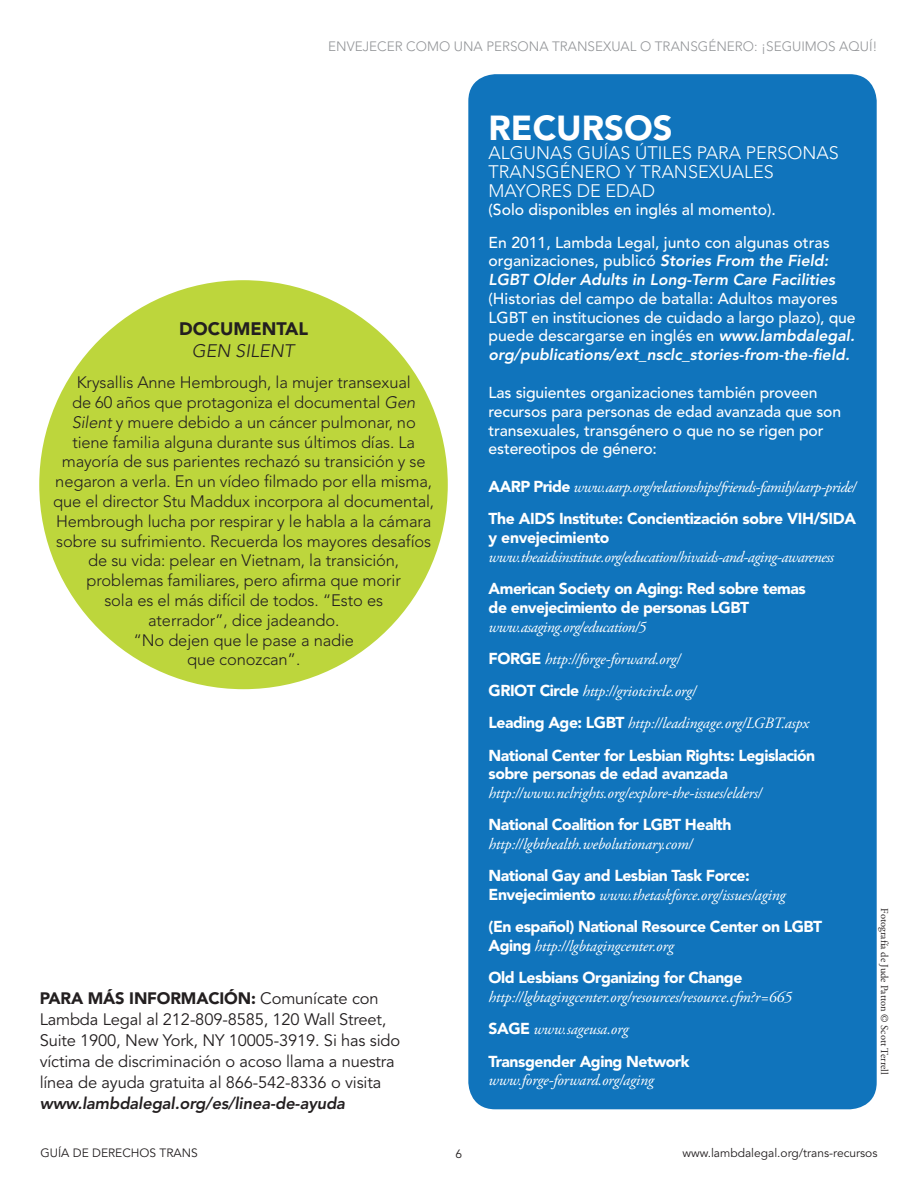
<style>
.page{position:relative;width:918px;height:1188px;background:#fff}
.page>*{position:absolute;margin:0;border:0;box-sizing:border-box;transform-origin:0 0}
.t1{font:900 34.5px "Avenir LT Std";color:#fff}
.t2{font:300 18px/18.8px "Avenir LT Std";color:#fff}
.t3{font:900 18px/22.5px "Avenir LT Std";color:#231f20;text-align:center}
.t4{font:300 16.5px/19.8px "Avenir LT Std";letter-spacing:-.01em;color:#231f20;text-align:center}
.t5{font:16.5px/21px "Avenir LT Std";letter-spacing:-.01em;color:#231f20}
.t6{font:500 15.75px/18.8px "Avenir LT Std";letter-spacing:-.01em;color:#fff}
.t7{font:900 15.75px/18.8px "Avenir LT Std";letter-spacing:-.03em;color:#fff}
.t8{font:italic 15.75px/18.8px "Adobe Garamond Pro";letter-spacing:-.01em;color:#fff}
.t9{font:italic 15.75px/18.8px "Adobe Garamond Pro";letter-spacing:-.03em;color:#fff}
.t10{font:italic 15.75px "Adobe Garamond Pro";letter-spacing:-.035em;color:#fff}
.t11{font:300 13.5px "Avenir LT Std";color:#939598}
.t12{font:12px "Avenir LT Std";color:#231f20}
.t13{font:10.5px "Adobe Garamond Pro";color:#231f20}
.s1{font-weight:300;font-style:italic}
.s2{font-style:italic}
.s3{font-weight:900}
.s4{font-weight:800;font-style:italic}
.s5{font-family:"Avenir LT Std";font-weight:900;font-style:normal}
.s6{font-family:"Adobe Garamond Pro";font-weight:400;font-style:italic}
</style>
<div class="page">
<div style="left:39px;top:280px;width:409px;height:409px;background:#bdd63c;border-radius:50%"></div>
<div style="left:468px;top:74px;width:409px;height:1035px;background:#1074bc;border-radius:27px"></div>
<p class="t11" style="left:328px;top:38px;width:551px">ENVEJECER COMO UNA PERSONA TRANSEXUAL O TRANSGÉNERO: ¡SEGUIMOS AQUÍ!</p>
<p class="t3" style="left:179px;top:317px;width:130px">DOCUMENTAL<br><span class="s1">GEN SILENT</span></p>
<p class="t4" style="left:53px;top:373px;width:383px">Krysallis Anne Hembrough, la mujer transexual<br>de 60 años que protagoniza el documental <span class="s2">Gen Silent</span> y muere debido a un cáncer pulmonar, no tiene familia alguna durante sus últimos días. La mayoría de sus parientes rechazó su transición y se negaron a verla. En un vídeo filmado por ella misma, que el director Stu Maddux incorpora al documental, Hembrough lucha por respirar y le habla a la cámara sobre su sufrimiento. Recuerda los mayores desafíos de su vida: pelear en Vietnam, la transición, problemas familiares, pero afirma que morir<br>sola es el más difícil de todos. “Esto es<br>aterrador”, dice jadeando.<br>“No dejen que le pase a nadie<br>que conozcan”.</p>
<p class="t5" style="left:40px;top:988px;width:362px"><span class="s3">PARA MÁS INFORMACIÓN:</span> Comunícate con Lambda Legal al 212-809-8585, 120 Wall Street, Suite 1900, New York, NY 10005-3919. Si has sido víctima de discriminación o acoso llama a nuestra línea de ayuda gratuita al 866-542-8336 o visita <span class="s4">www.lambdalegal.org/es/linea-de-ayuda</span></p>
<p class="t1" style="left:489px;top:107px;width:185px">RECURSOS</p>
<p class="t2" style="left:489px;top:144px;width:352px">ALGUNAS GUÍAS ÚTILES PARA PERSONAS<br>TRANSGÉNERO Y TRANSEXUALES<br>MAYORES DE EDAD</p>
<p class="t6" style="left:489px;top:201px;width:289px">(Solo disponibles en inglés al momento).</p>
<p class="t6" style="left:489px;top:233px;width:368px">En 2011, Lambda Legal, junto con algunas otras organizaciones, publicó <span class="s4">Stories From the Field:<br>LGBT Older Adults in Long-Term Care Facilities </span>(Historias del campo de batalla: Adultos mayores LGBT en instituciones de cuidado a largo plazo), que puede descargarse en inglés en <span class="s4">www.lambdalegal. org/publications/ext_nsclc_stories-from-the-field.</span></p>
<p class="t6" style="left:489px;top:384px;width:354px">Las siguientes organizaciones también proveen recursos para personas de edad avanzada que son transexuales, transgénero o que no se rigen por estereotipos de género:</p>
<p class="t10" style="left:489px;top:478px;width:369px"><span class="s5">AARP Pride</span> www.aarp.org/relationships/friends-family/aarp-pride/</p>
<p class="t9" style="left:489px;top:511px;width:369px"><span class="s5">The AIDS Institute: Concientización sobre VIH/SIDA y envejecimiento </span>www.theaidsinstitute.org/education/hivaids-and-aging-awareness</p>
<p class="t7" style="left:489px;top:579px;width:319px">American Society on Aging: Red sobre temas de envejecimiento de personas LGBT <span class="s6">www.asaging.org/education/5</span></p>
<p class="t8" style="left:489px;top:650px;width:193px"><span class="s5">FORGE</span> http://forge-forward.org/</p>
<p class="t8" style="left:489px;top:682px;width:209px"><span class="s5">GRIOT Circle</span> http://griotcircle.org/</p>
<p class="t8" style="left:489px;top:715px;width:322px"><span class="s5">Leading Age: LGBT</span> http://leadingage.org/LGBT.aspx</p>
<p class="t7" style="left:489px;top:746px;width:328px">National Center for Lesbian Rights: Legislación sobre personas de edad avanzada <span class="s6">http://www.nclrights.org/explore-the-issues/elders/</span></p>
<p class="t8" style="left:489px;top:817px;width:245px"><span class="s5">National Coalition for LGBT Health </span>http://lgbthealth.webolutionary.com/</p>
<p class="t7" style="left:489px;top:867px;width:299px">National Gay and Lesbian Task Force:<br>Envejecimiento <span class="s6">www.thetaskforce.org/issues/aging</span></p>
<p class="t7" style="left:489px;top:918px;width:335px">(En español) National Resource Center on LGBT<br>Aging <span class="s6">http://lgbtagingcenter.org</span></p>
<p class="t8" style="left:489px;top:970px;width:305px"><span class="s5">Old Lesbians Organizing for Change </span>http://lgbtagingcenter.org/resources/resource.cfm?r=665</p>
<p class="t8" style="left:489px;top:1021px;width:141px"><span class="s5">SAGE</span> www.sageusa.org</p>
<p class="t8" style="left:489px;top:1053px;width:202px"><span class="s5">Transgender Aging Network </span>www.forge-forward.org/aging</p>
<p class="t13" style="left:891px;top:908px;width:167px;rotate:90deg">Fotografía de Jude Patton © Scott Terrell</p>
<p class="t12" style="left:40px;top:1146px;width:159px">GUÍA DE DERECHOS TRANS</p>
<p class="t12" style="left:456px;top:1147px;width:8px">6</p>
<p class="t12" style="left:682px;top:1146px;width:197px">www.lambdalegal.org/trans-recursos</p>
</div>
